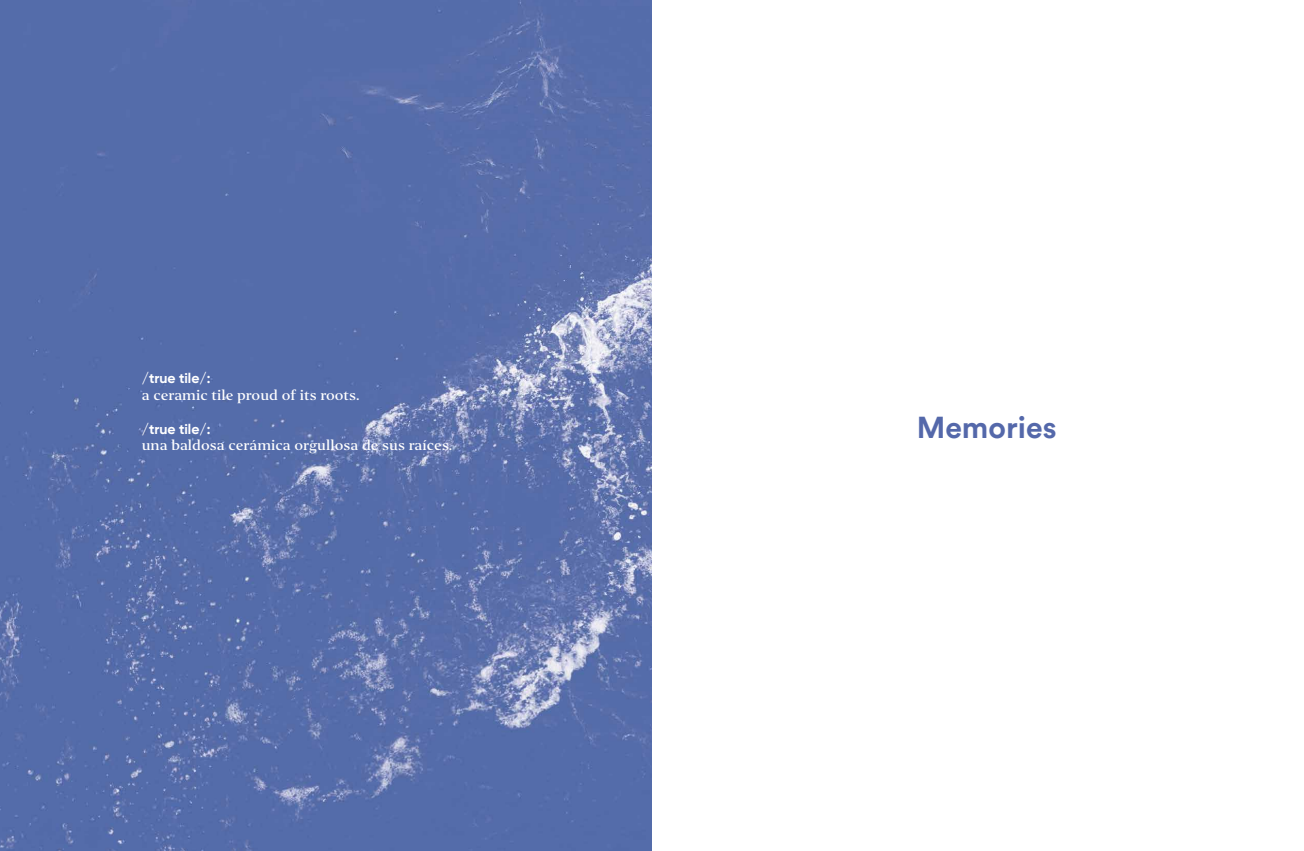
<style>
.page{position:relative;width:1304px;height:851px;background:#fff}
.page>*{position:absolute;margin:0;border:0;box-sizing:border-box;transform-origin:0 0}
.t1{font:700 30px "Circular Std";color:#5468aa}
.t2{font:500 14px "Editor";color:#fff}
.t3{font:700 14px "Gilroy";color:#fff}
</style>
<div class="page">
<img style="left:0;top:0;width:652px;height:850px">
<p class="t3" style="left:142px;top:369px;width:70px">/true tile/:</p>
<p class="t2" style="left:142px;top:386px;width:219px">a ceramic tile proud of its roots.</p>
<p class="t3" style="left:142px;top:420px;width:70px">/true tile/:</p>
<p class="t2" style="left:142px;top:436px;width:312px">una baldosa cerámica orgullosa de sus raíces.</p>
<h1 class="t1" style="left:917px;top:407px;width:141px">Memories</h1>
</div>
